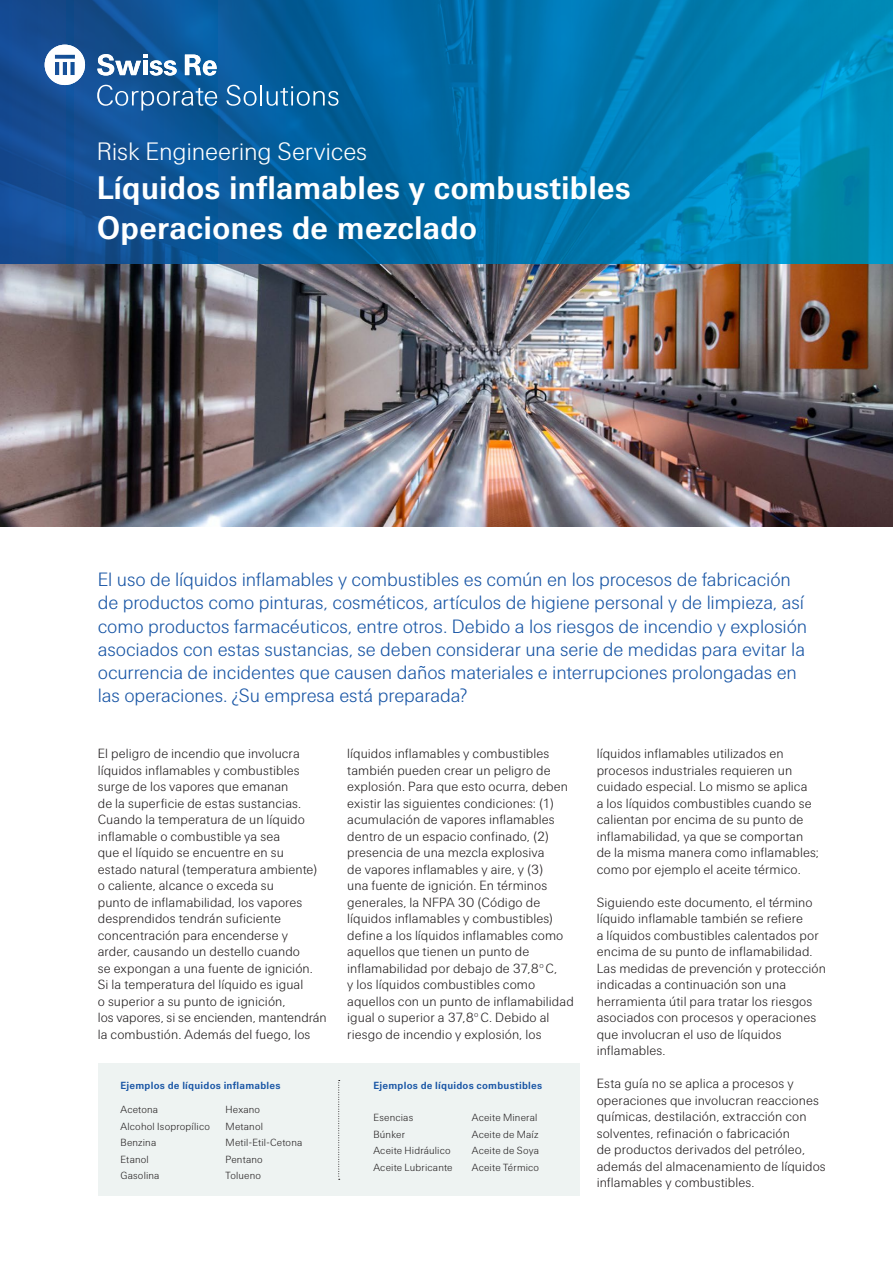
<style>
.page{position:relative;width:893px;height:1263px;background:#fff}
.page>*{position:absolute;margin:0;border:0;box-sizing:border-box;transform-origin:0 0}
.t1{font:700 33px/39px "Swiss Re Sans OT";letter-spacing:-.005em;color:#fff}
.t2{font:300 25.5px "Swiss Re Sans OT";letter-spacing:-.005em;color:#fff}
.t3{font:300 19.5px/23.2px "Swiss Re Sans OT";letter-spacing:-.005em;color:#1855a5}
.t4{font:300 13.5px/16.5px "Swiss Re Sans OT";letter-spacing:.005em;color:#231f20}
.t5{font:300 10.5px/16.5px "Swiss Re Sans OT";letter-spacing:.015em;color:#231f20}
.t6{font:700 10.5px "Swiss Re Sans OT";letter-spacing:.02em;color:#1855a5}
</style>
<div class="page">
<img style="left:0;top:263px;width:893px;height:264px">
<svg style="left:0;top:0;width:893px;height:263px;background:#046da7"></svg>
<svg style="left:97px;top:85px;width:120px;height:26px;background:#3671a8"></svg>
<svg style="left:226px;top:85px;width:31px;height:21px"></svg>
<hr style="left:260px;top:85px;width:2px;height:20px;background:#fff">
<svg style="left:267px;top:86px;width:71px;height:20px"></svg>
<svg style="left:45px;top:45px;width:40px;height:40px"></svg>
<svg style="left:97px;top:54px;width:80px;height:22px"></svg>
<svg style="left:185px;top:55px;width:32px;height:21px"></svg>
<div style="left:98px;top:1064px;width:482px;height:132px;background:#eef3f2"></div>
<svg style="left:338px;top:1080px;width:2px;height:100px"></svg>
<h2 class="t2" style="left:97px;top:137px;width:272px">Risk Engineering Services</h2>
<h1 class="t1" style="left:97px;top:169px;width:536px">Líquidos inflamables y combustibles<br>Operaciones de mezclado</h1>
<p class="t3" style="left:98px;top:568px;width:711px">El uso de líquidos inflamables y combustibles es común en los procesos de fabricación de productos como pinturas, cosméticos, artículos de higiene personal y de limpieza, así como productos farmacéuticos, entre otros. Debido a los riesgos de incendio y explosión asociados con estas sustancias, se deben considerar una serie de medidas para evitar la ocurrencia de incidentes que causen daños materiales e interrupciones prolongadas en las operaciones. ¿Su empresa está preparada?</p>
<p class="t4" style="left:98px;top:746px;width:231px">El peligro de incendio que involucra líquidos inflamables y combustibles surge de los vapores que emanan<br>de la superficie de estas sustancias.<br>Cuando la temperatura de un líquido inflamable o combustible ya sea<br>que el líquido se encuentre en su<br>estado natural (temperatura ambiente) o caliente, alcance o exceda su<br>punto de inflamabilidad, los vapores desprendidos tendrán suficiente concentración para encenderse y<br>arder, causando un destello cuando<br>se expongan a una fuente de ignición.<br>Si la temperatura del líquido es igual<br>o superior a su punto de ignición,<br>los vapores, si se encienden, mantendrán la combustión. Además del fuego, los</p>
<p class="t4" style="left:347px;top:746px;width:228px">líquidos inflamables y combustibles también pueden crear un peligro de explosión. Para que esto ocurra, deben existir las siguientes condiciones: (1) acumulación de vapores inflamables dentro de un espacio confinado, (2) presencia de una mezcla explosiva<br>de vapores inflamables y aire, y (3)<br>una fuente de ignición. En términos generales, la NFPA 30 (Código de líquidos inflamables y combustibles) define a los líquidos inflamables como aquellos que tienen un punto de inflamabilidad por debajo de 37,8<sup>o</sup> C,<br>y los líquidos combustibles como aquellos con un punto de inflamabilidad igual o superior a 37,8<sup>o</sup> C. Debido al riesgo de incendio y explosión, los</p>
<p class="t4" style="left:597px;top:746px;width:224px">líquidos inflamables utilizados en procesos industriales requieren un cuidado especial. Lo mismo se aplica<br>a los líquidos combustibles cuando se calientan por encima de su punto de inflamabilidad, ya que se comportan de la misma manera como inflamables; como por ejemplo el aceite térmico.</p>
<p class="t4" style="left:597px;top:894px;width:231px">Siguiendo este documento, el término líquido inflamable también se refiere<br>a líquidos combustibles calentados por encima de su punto de inflamabilidad.<br>Las medidas de prevención y protección indicadas a continuación son una herramienta útil para tratar los riesgos asociados con procesos y operaciones que involucran el uso de líquidos inflamables.</p>
<p class="t4" style="left:597px;top:1076px;width:231px">Esta guía no se aplica a procesos y operaciones que involucran reacciones químicas, destilación, extracción con solventes, refinación o fabricación<br>de productos derivados del petróleo, además del almacenamiento de líquidos inflamables y combustibles.</p>
<p class="t6" style="left:120px;top:1079px;width:162px">Ejemplos de líquidos inflamables</p>
<p class="t5" style="left:120px;top:1101px;width:91px">Acetona<br>Alcohol Isopropílico<br>Benzina<br>Etanol<br>Gasolina</p>
<p class="t5" style="left:226px;top:1101px;width:78px">Hexano<br>Metanol<br>Metil-Etil-Cetona<br>Pentano<br>Tolueno</p>
<p class="t6" style="left:373px;top:1079px;width:170px">Ejemplos de líquidos combustibles</p>
<p class="t5" style="left:373px;top:1110px;width:81px">Esencias<br>Búnker<br>Aceite Hidráulico<br>Aceite Lubricante</p>
<p class="t5" style="left:472px;top:1110px;width:69px">Aceite Mineral<br>Aceite de Maíz<br>Aceite de Soya<br>Aceite Térmico</p>
</div>
